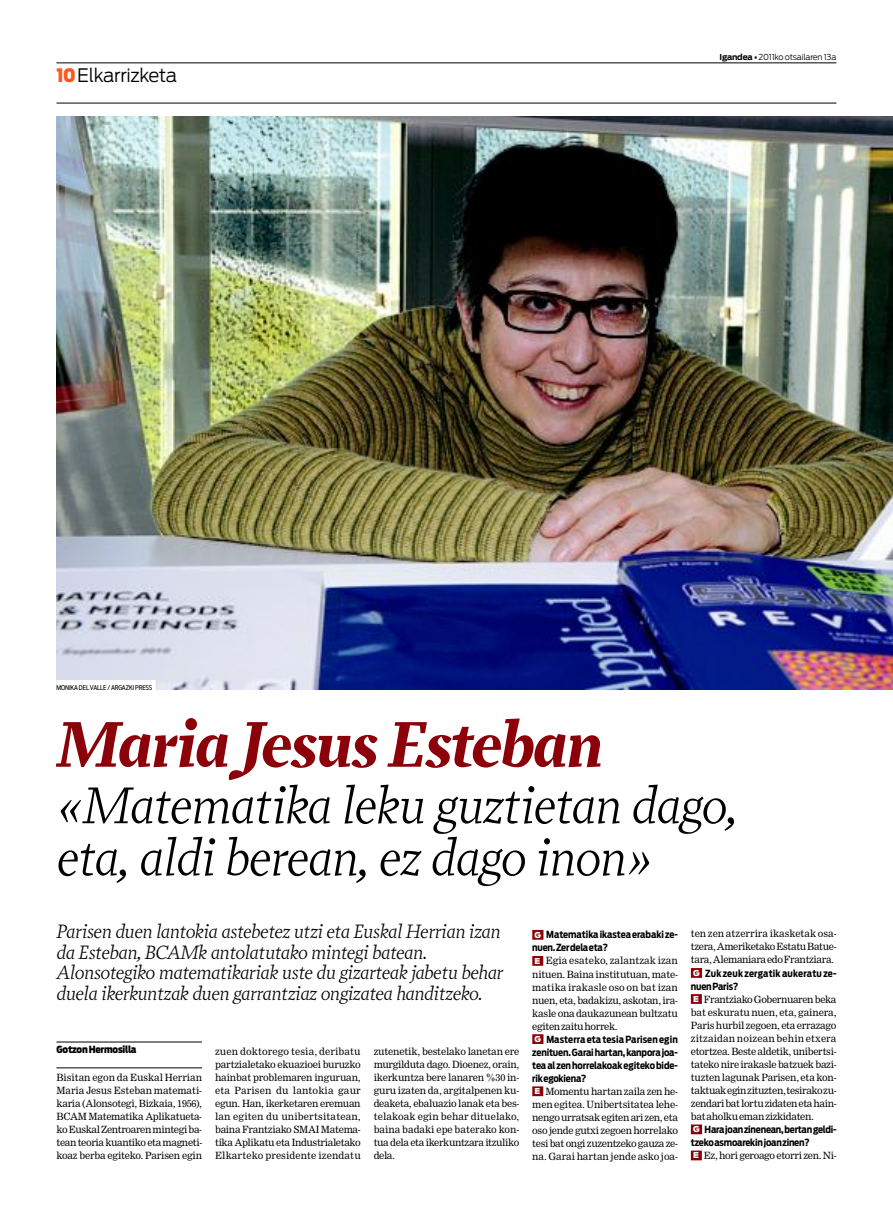
<style>
.page{position:relative;width:893px;height:1232px;background:#fff}
.page>*{position:absolute;margin:0;border:0;box-sizing:border-box;transform-origin:0 0}
.t1{font:italic 700 65.25px "Prensa";letter-spacing:-.04em;color:#8b0009}
.t2{font:italic 300 52.2px/52.2px "Prensa";letter-spacing:-.035em;color:#000}
.t3{font:italic 300 19.5px/20.7px "Prensa";letter-spacing:-.035em;color:#000}
.t4{font:300 18.45px "Antenna";letter-spacing:-.02em;color:#000}
.t5{font:9.75px/13px "Clarion";letter-spacing:-.03em;color:#000;text-align:justify}
.t6{font:700 9.75px/13px "Antenna Cond";letter-spacing:-.02em;color:#000}
.t7{font:700 9.75px/13px "Antenna Cond";letter-spacing:.015em;color:#000}
.t8{font:900 9.75px "Antenna Cond";letter-spacing:-.02em;color:#000}
.t9{font:300 8.1px "Antenna";letter-spacing:-.02em;color:#000}
.t10{font:6.45px "Antenna Cond";letter-spacing:-.02em;color:#000}
.s1{font-family:"Antenna Cond";font-weight:900;color:#fb591c}
.s2{font-weight:700}
.s3{font-weight:900}
.s4{font-family:"Antenna";font-weight:900;font-size:8.1px;color:#fff}
</style>
<div class="page">
<hr style="left:56px;top:1042px;width:146px;height:1px;background:#000">
<hr style="left:56px;top:1067px;width:146px;height:1px;background:#000">
<div style="left:532px;top:930px;width:11px;height:9px;background:#8b0009"></div>
<div style="left:532px;top:956px;width:11px;height:10px;background:#8b0009"></div>
<div style="left:532px;top:1034px;width:11px;height:10px;background:#8b0009"></div>
<div style="left:532px;top:1086px;width:11px;height:10px;background:#8b0009"></div>
<div style="left:691px;top:968px;width:11px;height:10px;background:#8b0009"></div>
<div style="left:691px;top:994px;width:11px;height:10px;background:#8b0009"></div>
<div style="left:691px;top:1124px;width:11px;height:10px;background:#8b0009"></div>
<div style="left:691px;top:1150px;width:11px;height:10px;background:#8b0009"></div>
<img style="left:56px;top:116px;width:837px;height:574px">
<div style="left:56px;top:680px;width:100px;height:11px;background:#fff"></div>
<hr style="left:56px;top:63px;width:780px;height:1px;background:#000">
<hr style="left:56px;top:103px;width:780px;height:1px;background:#000">
<h3 class="t4" style="left:56px;top:68px;width:122px"><span class="s1">10</span> Elkarrizketa</h3>
<p class="t10" style="left:56px;top:685px;width:97px">MONIKA DEL VALLE / ARGAZKI PRESS</p>
<p class="t9" style="left:720px;top:53px;width:118px"><span class="s2">Igandea</span> <span class="s3">•</span>2011ko otsailaren 13a</p>
<h1 class="t1" style="left:56px;top:718px;width:549px">Maria Jesus Esteban</h1>
<h2 class="t2" style="left:56px;top:783px;width:685px">«Matematika leku guztietan dago, eta, aldi berean, ez dago inon»</h2>
<h3 class="t3" style="left:56px;top:922px;width:449px">Parisen duen lantokia astebetez utzi eta Euskal Herrian izan da Esteban, BCAMk antolatutako mintegi batean.<br>Alonsotegiko matematikariak uste du gizarteak jabetu behar duela ikerkuntzak duen garrantziaz ongizatea handitzeko.</h3>
<p class="t8" style="left:56px;top:1045px;width:81px">Gotzon Hermosilla</p>
<p class="t5" style="left:56px;top:1071px;width:147px">Bisitan egon da Euskal Herrian Maria Jesus Esteban matemati&shy;karia (Alonsotegi, Bizkaia, 1956), BCAM Matematika Aplikatueta&shy;ko Euskal Zentroaren mintegi ba&shy;tean teoria kuantiko eta magneti&shy;koaz berba egiteko. Parisen egin</p>
<p class="t5" style="left:215px;top:1045px;width:147px">zuen doktorego tesia, deribatu partzialetako ekuazioei buruzko hainbat problemaren inguruan, eta Parisen du lantokia gaur egun. Han, ikerketaren eremuan lan egiten du unibertsitatean, baina Frantziako SMAI Matema&shy;tika Aplikatu eta Industrialetako Elkarteko presidente izendatu</p>
<p class="t5" style="left:374px;top:1045px;width:147px">zutenetik, bestelako lanetan ere murgilduta dago. Dioenez, orain, ikerkuntza bere lanaren %30 in&shy;guru izaten da, argitalpenen ku&shy;deaketa, ebaluazio lanak eta bes&shy;telakoak egin behar dituelako, baina badaki epe baterako kon&shy;tua dela eta ikerkuntzara itzuliko dela.</p>
<p class="t6" style="left:532px;top:929px;width:147px"><span class="s4">G</span> Matematika ikastea erabaki ze&shy;nuen.Zer dela eta?</p>
<p class="t5" style="left:532px;top:955px;width:147px"><span class="s4">E</span> Egia esateko, zalantzak izan nituen. Baina institutuan, mate&shy;matika irakasle oso on bat izan nuen, eta, badakizu, askotan, ira&shy;kasle ona daukazunean bultzatu egiten zaitu horrek.</p>
<p class="t6" style="left:532px;top:1033px;width:147px;text-align:justify"><span class="s4">G</span> Masterra eta tesia Parisen egin zenituen.Garai hartan,kanpora joa&shy;tea al zen horrelakoak egiteko bide&shy;rik egokiena?</p>
<p class="t5" style="left:532px;top:1085px;width:147px"><span class="s4">E</span> Momentu hartan zaila zen he&shy;men egitea. Unibertsitatea lehe&shy;nengo urratsak egiten ari zen, eta oso jende gutxi zegoen horrelako tesi bat ongi zuzentzeko gauza ze&shy;na. Garai hartan jende asko joa-</p>
<p class="t5" style="left:691px;top:928px;width:147px">ten zen atzerrira ikasketak osa&shy;tzera, Ameriketako Estatu Batue&shy;tara, Alemaniara edo Frantziara.</p>
<p class="t7" style="left:691px;top:967px;width:147px"><span class="s4">G</span> Zuk zeuk zergatik aukeratu ze&shy;nuen Paris?</p>
<p class="t5" style="left:691px;top:993px;width:147px"><span class="s4">E</span> Frantziako Gobernuaren beka bat eskuratu nuen, eta, gainera, Paris hurbil zegoen, eta errazago zitzaidan noizean behin etxera etortzea. Beste aldetik, unibertsi&shy;tateko nire irakasle batzuek bazi&shy;tuzten lagunak Parisen, eta kon&shy;taktuak egin zituzten, tesirako zu&shy;zendari bat lortu zidaten eta hain&shy;bat aholku eman zizkidaten.</p>
<p class="t6" style="left:691px;top:1123px;width:147px"><span class="s4">G</span> Hara joan zinenean,bertan geldi&shy;tzeko asmoarekin joan zinen?</p>
<p class="t5" style="left:693px;top:1149px;width:145px"><span class="s4">E</span> Ez, hori geroago etorri zen. Ni-</p>
</div>
